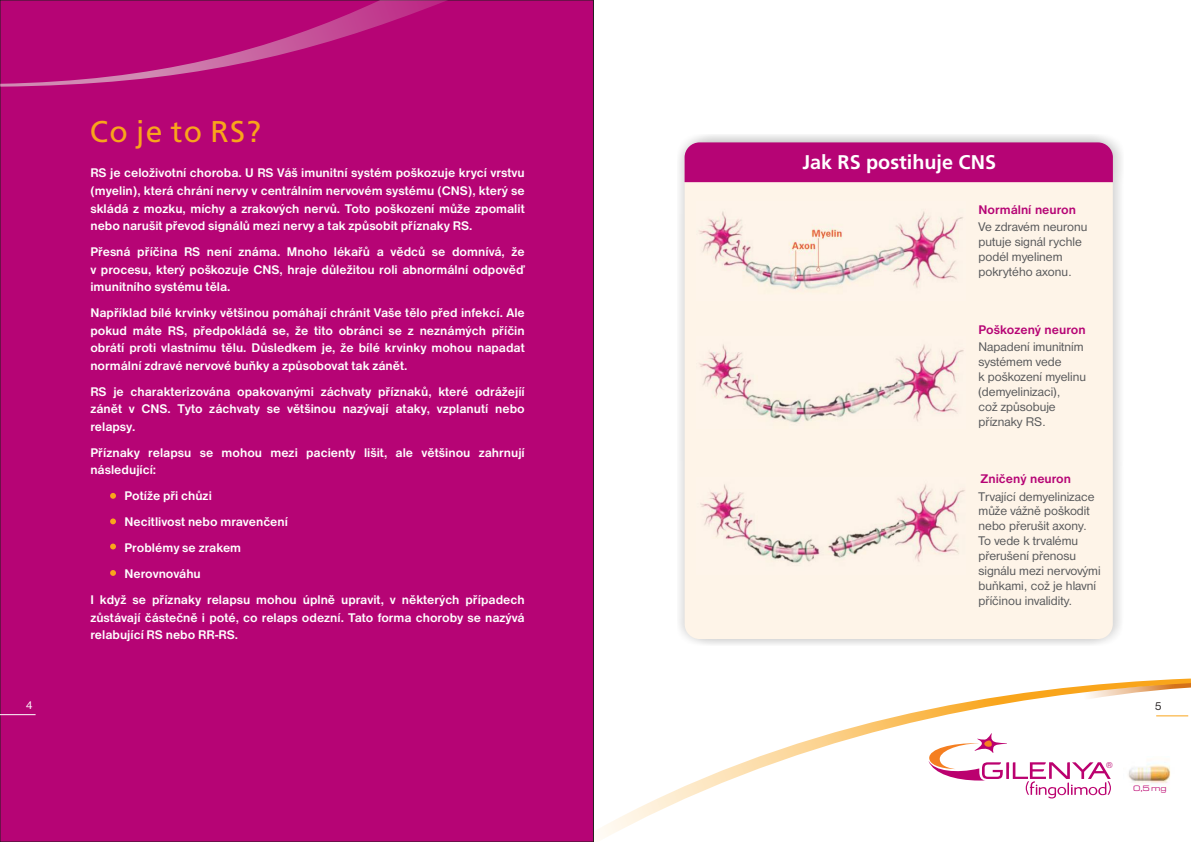
<style>
.page{position:relative;width:1191px;height:842px;background:#fff}
.page>*{position:absolute;margin:0;border:0;box-sizing:border-box;transform-origin:0 0}
.t1{font:30px "Frutiger LT Pro";letter-spacing:.04em;color:#f9a51b}
.t2{font:700 19.8px "Frutiger LT Pro";color:#fff}
.t3{font:700 13px/17.5px "Nimbus Sans DEE";color:#fff;text-align:justify}
.t4{font:13px/15px "Nimbus Sans DEE";color:#57585a}
.t5{font:700 13px "Nimbus Sans DEE";color:#b60475}
.t6{font:12px "Nimbus Sans DEE";color:#fff}
.t7{font:12px "Nimbus Sans DEE";color:#231f20}
.t8{font:8.8px "Nimbus Sans DEE";color:#bb016f}
.t9{font:expanded 8.1px "Eurostile TEE";color:#bb016f}
</style>
<div class="page">
<div style="left:0;top:0;width:594px;height:842px;background:#b60475"></div>
<svg style="left:0;top:0;width:448px;height:87px"></svg>
<hr style="left:0;top:714px;width:36px;height:1px;background:#fff">
<svg style="left:110px;top:493px;width:6px;height:6px"></svg>
<svg style="left:110px;top:518px;width:6px;height:6px"></svg>
<svg style="left:110px;top:544px;width:6px;height:5px"></svg>
<svg style="left:110px;top:570px;width:6px;height:6px"></svg>
<svg style="left:593px;top:678px;width:598px;height:164px"></svg>
<hr style="left:1156px;top:715px;width:32px;height:1px;background:#f9a51b">
<div style="left:677px;top:134px;width:446px;height:512px;background:#000;opacity:.29"></div>
<div style="left:684px;top:147px;width:428px;height:492px;background:#fef4e8;border-radius:15px"></div>
<div style="left:684px;top:142px;width:428px;height:40px;background:#b60475"></div>
<img style="left:697px;top:202px;width:269px;height:98px">
<img style="left:697px;top:477px;width:269px;height:98px">
<img style="left:697px;top:337px;width:269px;height:92px">
<img style="left:1123px;top:757px;width:51px;height:34px">
<svg style="left:928px;top:733px;width:183px;height:65px"></svg>
<p class="t6" style="left:26px;top:697px;width:8px">4</p>
<h1 class="t1" style="left:90px;top:119px;width:173px">Co je to RS?</h1>
<p class="t3" style="left:90px;top:164px;width:436px">RS je celoživotní choroba. U RS Váš imunitní systém poškozuje krycí vrstvu (myelin), která chrání nervy v centrálním nervovém systému (CNS), který se skládá z mozku, míchy a zrakových nervů. Toto poškození může zpomalit nebo narušit převod signálů mezi nervy a tak způsobit příznaky RS.</p>
<p class="t3" style="left:90px;top:243px;width:436px">Přesná příčina RS není známa. Mnoho lékařů a vědců se domnívá, že v procesu, který poškozuje CNS, hraje důležitou roli abnormální odpověď imunitního systému těla.</p>
<p class="t3" style="left:90px;top:304px;width:436px">Například bílé krvinky většinou pomáhají chránit Vaše tělo před infekcí. Ale pokud máte RS, předpokládá se, že tito obránci se z neznámých příčin obrátí proti vlastnímu tělu. Důsledkem je, že bílé krvinky mohou napadat normální zdravé nervové buňky a způsobovat tak zánět.</p>
<p class="t3" style="left:90px;top:382px;width:436px">RS je charakterizována opakovanými záchvaty příznaků, které odrážejíí zánět v CNS. Tyto záchvaty se většinou nazývají ataky, vzplanutí nebo relapsy.</p>
<p class="t3" style="left:90px;top:444px;width:436px">Příznaky relapsu se mohou mezi pacienty lišit, ale většinou zahrnují následující:</p>
<p class="t3" style="left:124px;top:487px;width:89px">Potíže při chůzi</p>
<p class="t3" style="left:124px;top:513px;width:165px">Necitlivost nebo mravenčení</p>
<p class="t3" style="left:124px;top:539px;width:118px">Problémy se zrakem</p>
<p class="t3" style="left:124px;top:565px;width:78px">Nerovnováhu</p>
<p class="t3" style="left:90px;top:591px;width:436px">I když se příznaky relapsu mohou úplně upravit, v některých případech</p>
<p class="t3" style="left:90px;top:608px;width:436px">zůstávají částečně i poté, co relaps odezní. Tato forma choroby se nazývá relabující RS nebo RR-RS.</p>
<h2 class="t2" style="left:802px;top:155px;width:195px">Jak RS postihuje CNS</h2>
<p class="t5" style="left:978px;top:202px;width:99px">Normální neuron</p>
<p class="t4" style="left:978px;top:219px;width:110px">Ve zdravém neuronu putuje signál rychle podél myelinem pokrytého axonu.</p>
<p class="t5" style="left:978px;top:322px;width:109px">Poškozený neuron</p>
<p class="t4" style="left:978px;top:339px;width:109px">Napadení imunitním systémem vede<br>k poškození myelinu (demyelinizaci),<br>což způsobuje příznaky RS.</p>
<p class="t5" style="left:980px;top:471px;width:92px">Zničený neuron</p>
<p class="t4" style="left:978px;top:488px;width:124px">Trvající demyelinizace může vážně poškodit nebo přerušit axony.<br>To vede k trvalému přerušení přenosu signálu mezi nervovými buňkami, což je hlavní příčinou invalidity.</p>
<p class="t8" style="left:1106px;top:760px;width:9px">®</p>
<p class="t7" style="left:1154px;top:698px;width:8px">5</p>
<p class="t9" style="left:1133px;top:783px;width:35px">0,5 mg</p>
</div>
